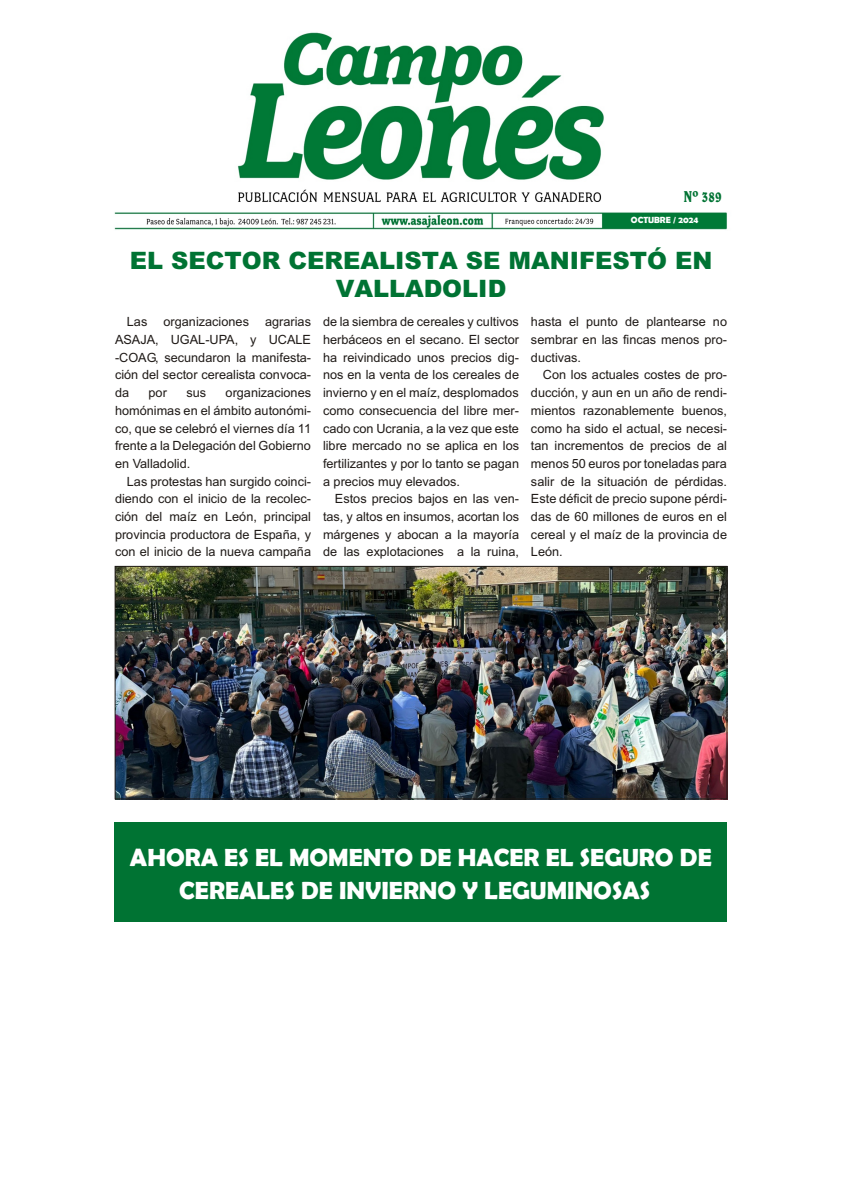
<style>
.page{position:relative;width:842px;height:1191px;background:#fff}
.page>*{position:absolute;margin:0;border:0;box-sizing:border-box;transform-origin:0 0}
.t1{font:700 25px/32.9px "Berlin Sans FB Demi";color:#fff;text-align:center}
.t2{font:900 24px/28.4px "Arial";color:#007333;text-align:center}
.t3{font:16px "Belwe Cn BT";color:#007333}
.t4{font:12.7px/17.7px "Arial";color:#1f1a17;text-align:justify}
.t5{font:700 9px "Berlin Sans FB Demi";letter-spacing:.005em;color:#fff}
</style>
<div class="page">
<img style="left:114px;top:32px;width:613px;height:198px">
<div style="left:678px;top:188px;width:49px;height:16px;background:#fff"></div>
<div style="left:115px;top:822px;width:612px;height:100px;background:#007333"></div>
<img style="left:117px;top:568px;width:608px;height:229px">
<div style="left:115px;top:566px;width:612px;height:233px;border:1px solid #1f1a17"></div>
<p class="t3" style="left:684px;top:190px;width:40px">Nº 389</p>
<p class="t5" style="left:631px;top:215px;width:69px">OCTUBRE / 2024</p>
<h2 class="t2" style="left:130px;top:248px;width:584px">EL SECTOR CEREALISTA SE MANIFESTÓ EN<br>VALLADOLID</h2>
<p class="t4" style="left:127px;top:314px;width:22px">Las</p>
<p class="t4" style="left:164px;top:314px;width:87px">or ga ni za cio nes</p>
<p class="t4" style="left:115px;top:314px;width:198px;text-indent:150px">agra rias ASAJA, UGAL-UPA, y UCALE -COAG, se cun da ron la ma ni fes ta - ción del sec tor ce rea lis ta con vo ca - da</p>
<p class="t4" style="left:323px;top:314px;width:198px">de la siem bra de ce rea les y cul ti vos her bá ceos en el se ca no. El sec tor ha rei vin di ca do unos pre cios dig - nos en la ven ta de los ce rea les de in vier no y en el maíz, des plo ma dos como con se cuen cia del li bre mer - ca do con Ucra nia, a la vez que este li bre mer ca do no se apli ca en los fer ti li zan tes y por lo tan to se pa gan a pre cios muy ele va dos.</p>
<p class="t4" style="left:323px;top:491px;width:198px;text-indent:12px">Estos pre cios ba jos en las ven - tas, y al tos en in su mos, acor tan los már ge nes y abo can a la ma yo ría de las explo ta cio nes a la rui na,</p>
<p class="t4" style="left:531px;top:314px;width:198px">has ta el pun to de plan tear se no sem brar en las fin cas me nos pro - duc ti vas.</p>
<p class="t4" style="left:531px;top:367px;width:198px;text-indent:12px">Con los ac tua les cos tes de pro - duc ción, y aun en un año de ren di - mien tos ra zo na ble men te bue nos, como ha sido el ac tual, se ne ce si - tan in cre men tos de pre cios de al me nos 50 eu ros por to ne la das para sa lir de la si tua ción de pér di das.<br>Este dé fi cit de pre cio su po ne pér di - das de 60 mi llo nes de eu ros en el ce real y el maíz de la pro vin cia de León.</p>
<p class="t4" style="left:115px;top:385px;width:198px;text-indent:111px">or ga ni za cio nes ho mó ni mas en el ám bi to au to nó mi - co, que se ce le bró el vier nes día 11 fren te a la De le ga ción del Go bier no en Va lla do lid.</p>
<p class="t4" style="left:115px;top:473px;width:198px;text-indent:12px">Las pro tes tas han sur gi do coin ci - dien do con el ini cio de la re co lec - ción del maíz en León, prin ci pal pro vin cia pro duc to ra de Espa ña, y con el ini cio de la nue va cam pa ña</p>
<p class="t4" style="left:149px;top:385px;width:20px">por</p>
<p class="t4" style="left:186px;top:385px;width:21px">sus</p>
<h1 class="t1" style="left:130px;top:841px;width:583px">AHORA ES EL MOMENTO DE HACER EL SEGURO DE<br>CEREALES DE INVIERNO Y LEGUMINOSAS</h1>
</div>
